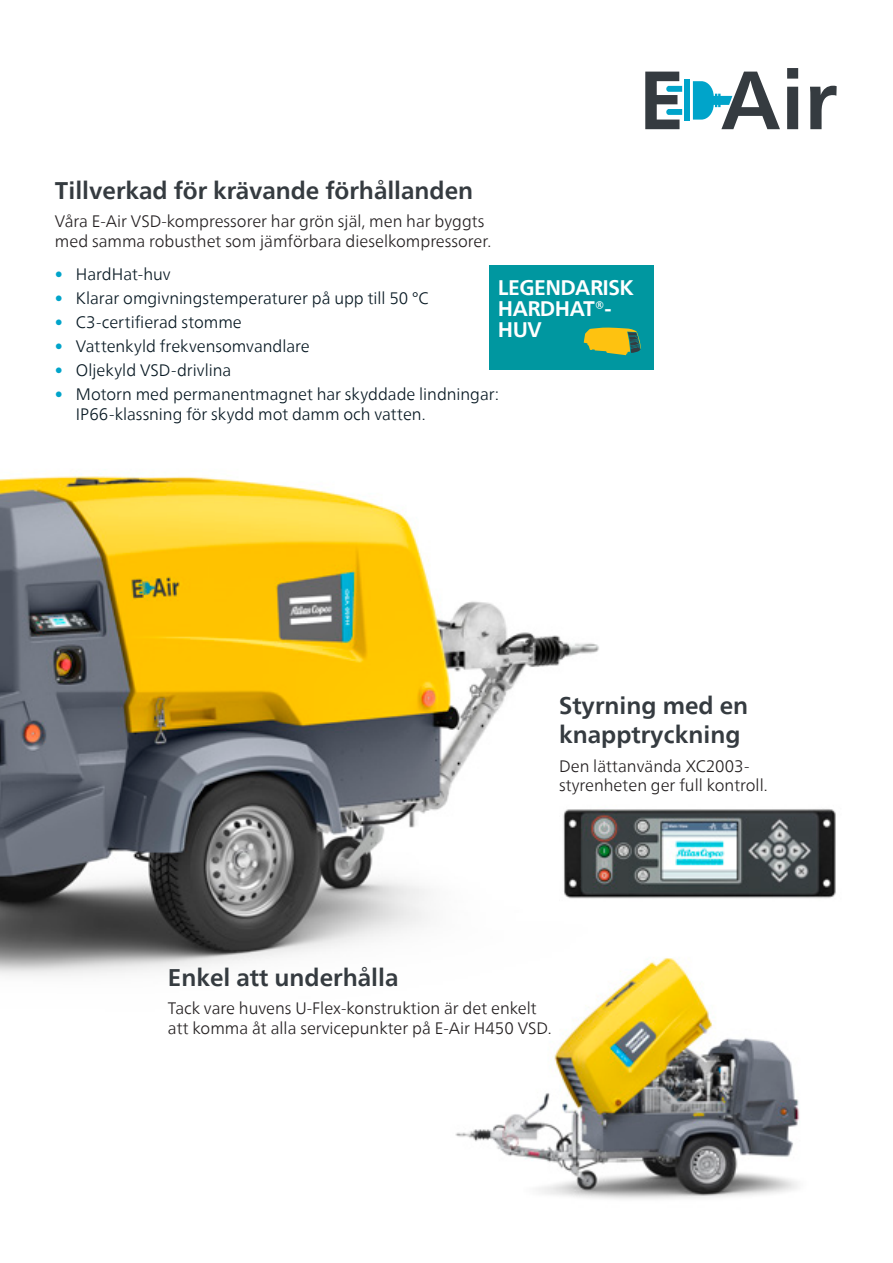
<style>
.page{position:relative;width:893px;height:1263px;background:#fff}
.page>*{position:absolute;margin:0;border:0;box-sizing:border-box;transform-origin:0 0}
.t1{font:700 24px/28.8px "Neue Frutiger World";color:#353b40}
.t2{font:700 21px/20.7px "Neue Frutiger World";letter-spacing:-.025em;color:#fff}
.t3{font:300 16.5px/19.8px "Neue Frutiger World";color:#231f20}
.t4{font:300 16.5px/19.8px "Neue Frutiger World";color:#071822}
.s1{color:#00a4ca}
</style>
<div class="page">
<img style="left:0;top:475px;width:599px;height:501px">
<div style="left:489px;top:265px;width:165px;height:104px;background:#0097a0"></div>
<svg style="left:584px;top:327px;width:57px;height:28px"></svg>
<div style="left:684px;top:79px;width:6px;height:42px;background:#00a4ca"></div>
<svg style="left:645px;top:72px;width:37px;height:57px"></svg>
<svg style="left:693px;top:68px;width:144px;height:61px"></svg>
<img style="left:559px;top:794px;width:277px;height:118px">
<img style="left:440px;top:945px;width:360px;height:254px">
<h1 class="t1" style="left:55px;top:176px;width:420px">Tillverkad för krävande förhållanden</h1>
<p class="t3" style="left:55px;top:212px;width:438px">Våra E-Air VSD-kompressorer har grön själ, men har byggts med samma robusthet som jämförbara dieselkompressorer.</p>
<p class="t4" style="left:55px;top:264px;width:117px"><span class="s1">•</span> HardHat-huv</p>
<p class="t4" style="left:55px;top:288px;width:375px"><span class="s1">•</span> Klarar omgivningstemperaturer på upp till 50 °C</p>
<p class="t4" style="left:55px;top:312px;width:188px"><span class="s1">•</span> C3-certifierad stomme</p>
<p class="t4" style="left:55px;top:336px;width:256px"><span class="s1">•</span> Vattenkyld frekvensomvandlare</p>
<p class="t4" style="left:55px;top:360px;width:178px"><span class="s1">•</span> Oljekyld VSD-drivlina</p>
<p class="t4" style="left:76px;top:384px;width:425px;text-indent:-21px"><span class="s1">•</span> Motorn med permanentmagnet har skyddade lindningar:<br>IP66-klassning för skydd mot damm och vatten.</p>
<p class="t2" style="left:498px;top:277px;width:137px">LEGENDARISK<br>HARDHAT®-<br>HUV</p>
<h1 class="t1" style="left:559px;top:691px;width:191px">Styrning med en knapptryckning</h1>
<p class="t3" style="left:559px;top:756px;width:210px">Den lättanvända XC2003- styrenheten ger full kontroll.</p>
<h1 class="t1" style="left:168px;top:963px;width:232px">Enkel att underhålla</h1>
<p class="t3" style="left:168px;top:999px;width:385px">Tack vare huvens U-Flex-konstruktion är det enkelt att komma åt alla servicepunkter på E-Air H450 VSD.</p>
</div>
